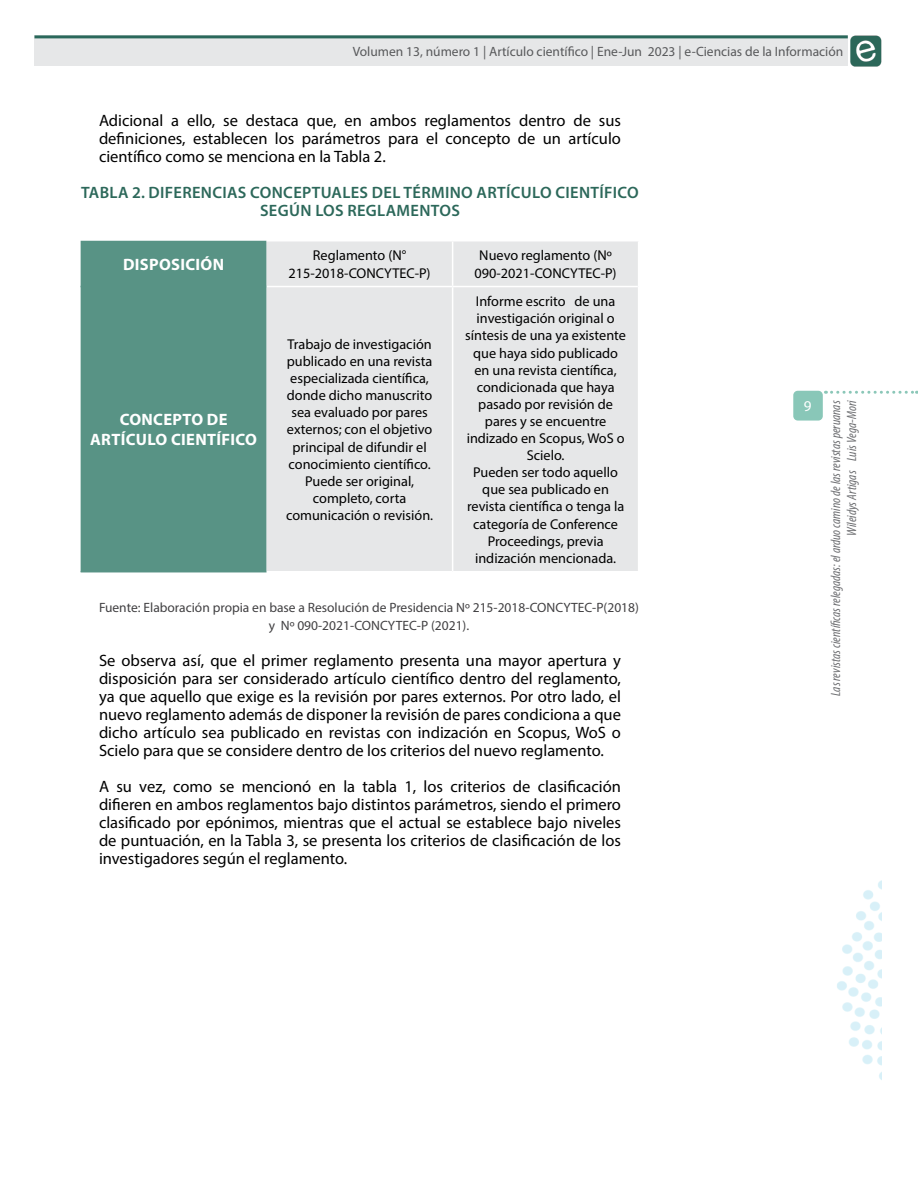
<style>
.page{position:relative;width:918px;height:1188px;background:#fff}
.page>*{position:absolute;margin:0;border:0;box-sizing:border-box;transform-origin:0 0}
.t1{font:16.5px/18px "Myriad Pro";color:#000;text-align:justify}
.t2{font:600 16.5px/18px "Myriad Pro";letter-spacing:.02em;color:#2c685a;text-align:center}
.t3{font:700 16.5px/19.8px "Myriad Pro";letter-spacing:.02em;color:#fff;text-align:center}
.t4{font:15px "Myriad Pro";color:#fff}
.t5{font:14.25px/17.1px "Myriad Pro";color:#000;text-align:center}
.t6{font:13.5px/18px "Myriad Pro";color:#414042;text-align:center}
.t7{font:italic condensed 13.5px/16.2px "Myriad Pro";color:#6d6e71;text-align:right}
.t8{font:13.5px "Myriad Pro";color:#58595b}
</style>
<div class="page">
<img style="left:850px;top:35px;width:32px;height:32px">
<div style="left:34px;top:35px;width:814px;height:31px;background:#e6e7e8"></div>
<hr style="left:34px;top:35px;width:814px;height:3px;background:#2a685b">
<svg style="left:832px;top:391px;width:85px;height:3px"></svg>
<div style="left:793px;top:391px;width:30px;height:30px;background:#89c7b8;border-radius:4px"></div>
<img style="left:837px;top:880px;width:45px;height:200px">
<div style="left:81px;top:241px;width:186px;height:330px;background:#589385"></div>
<div style="left:267px;top:241px;width:371px;height:330px;background:#e6e7e8"></div>
<hr style="left:452px;top:242px;width:1px;height:44px;background:#fff">
<hr style="left:452px;top:287px;width:1px;height:284px;background:#fff">
<hr style="left:81px;top:286px;width:186px;height:1px;background:#589385">
<hr style="left:81px;top:571px;width:186px;height:1px;background:#589385">
<hr style="left:267px;top:286px;width:186px;height:1px;background:#fff">
<hr style="left:453px;top:286px;width:185px;height:1px;background:#fff">
<p class="t8" style="left:353px;top:43px;width:492px">Volumen 13, número 1 | Artículo científico | Ene-Jun 2023 | e-Ciencias de la Información</p>
<p class="t1" style="left:99px;top:111px;width:524px">Adicional a ello, se destaca que, en ambos reglamentos dentro de sus definiciones, establecen los parámetros para el concepto de un artículo científico como se menciona en la Tabla 2.</p>
<p class="t2" style="left:81px;top:183px;width:559px">TABLA 2. DIFERENCIAS CONCEPTUALES DEL TÉRMINO ARTÍCULO CIENTÍFICO<br>SEGÚN LOS REGLAMENTOS</p>
<p class="t3" style="left:123px;top:254px;width:103px">DISPOSICIÓN</p>
<p class="t5" style="left:289px;top:247px;width:144px">Reglamento (N°<br>215-2018-CONCYTEC-P)</p>
<p class="t5" style="left:475px;top:247px;width:144px">Nuevo reglamento (Nº<br>090-2021-CONCYTEC-P)</p>
<p class="t5" style="left:465px;top:293px;width:162px">Informe escrito de una investigación original o síntesis de una ya existente que haya sido publicado en una revista científica, condicionada que haya pasado por revisión de pares y se encuentre indizado en Scopus, WoS o<br>Scielo.<br>Pueden ser todo aquello que sea publicado en revista científica o tenga la categoría de Conference<br>Proceedings, previa indización mencionada.</p>
<p class="t6" style="left:99px;top:598px;width:542px">Fuente: Elaboración propia en base a Resolución de Presidencia Nº 215-2018-CONCYTEC-P(2018) y Nº 090-2021-CONCYTEC-P (2021).</p>
<p class="t1" style="left:99px;top:651px;width:524px">Se observa así, que el primer reglamento presenta una mayor apertura y disposición para ser considerado artículo científico dentro del reglamento, ya que aquello que exige es la revisión por pares externos. Por otro lado, el nuevo reglamento además de disponer la revisión de pares condiciona a que dicho artículo sea publicado en revistas con indización en Scopus, WoS o Scielo para que se considere dentro de los criterios del nuevo reglamento.</p>
<p class="t1" style="left:99px;top:777px;width:524px">A su vez, como se mencionó en la tabla 1, los criterios de clasificación difieren en ambos reglamentos bajo distintos parámetros, siendo el primero clasificado por epónimos, mientras que el actual se establece bajo niveles de puntuación, en la Tabla 3, se presenta los criterios de clasificación de los investigadores según el reglamento.</p>
<p class="t5" style="left:286px;top:335px;width:149px">Trabajo de investigación publicado en una revista especializada científica, donde dicho manuscrito sea evaluado por pares externos; con el objetivo principal de difundir el conocimiento científico.<br>Puede ser original, completo, corta comunicación o revisión.</p>
<p class="t3" style="left:90px;top:409px;width:169px">CONCEPTO DE<br>ARTÍCULO CIENTÍFICO</p>
<p class="t4" style="left:804px;top:397px;width:9px">9</p>
<p class="t7" style="left:827px;top:696px;width:297px;rotate:-90deg">Las revistas científicas relegadas: el arduo camino de las revistas peruanas<br>Wileidys Artigas Luis Vega-Mori</p>
</div>
